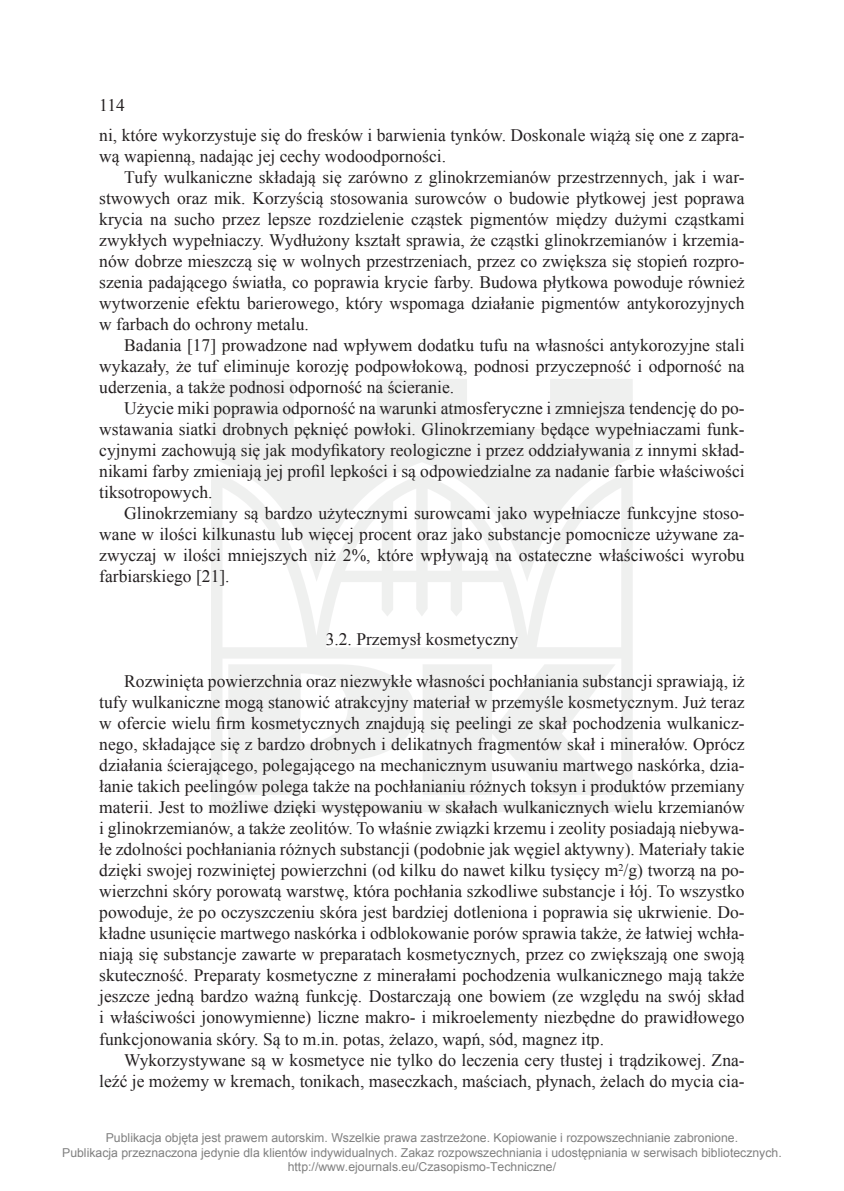
<style>
.page{position:relative;width:844px;height:1191px;background:#fff}
.page>*{position:absolute;margin:0;border:0;box-sizing:border-box;transform-origin:0 0}
.tekst_cz{font:17.5px/21px "Times New Roman";color:#231f20;text-align:justify}
.tytuł_rozdz__1{font:17.5px "Times New Roman";color:#231f20}
.t1{font:12.25px/14.7px "Arial";color:#808080;text-align:center}
</style>
<div class="page">
<svg style="left:211px;top:379px;width:421px;height:433px;fill:#eff0ef"></svg>
<p class="tekst_cz" style="left:99px;top:90px;width:646px;line-height:29.8px">114<br>ni, które wykorzystuje się do fresków i barwienia tynków. Doskonale wiążą się one z zapra-</p>
<p class="tekst_cz" style="left:99px;top:145px;width:348px">wą wapienną, nadając jej cechy wodoodporności.</p>
<p class="tekst_cz" style="left:99px;top:166px;width:646px;text-indent:25px">Tufy wulkaniczne składają się zarówno z glinokrzemianów przestrzennych, jak i war&shy;stwowych oraz mik. Korzyścią stosowania surowców o budowie płytkowej jest poprawa krycia na sucho przez lepsze rozdzielenie cząstek pigmentów między dużymi cząstkami zwykłych wypełniaczy. Wydłużony kształt sprawia, że cząstki glinokrzemianów i krzemia&shy;nów dobrze mieszczą się w wolnych przestrzeniach, przez co zwiększa się stopień rozpro&shy;szenia padającego światła, co poprawia krycie farby. Budowa płytkowa powoduje również wytworzenie efektu barierowego, który wspomaga działanie pigmentów antykorozyjnych w farbach do ochrony metalu.</p>
<p class="tekst_cz" style="left:99px;top:334px;width:646px;text-indent:25px">Badania [17] prowadzone nad wpływem dodatku tufu na własności antykorozyjne stali wykazały, że tuf eliminuje korozję podpowłokową, podnosi przyczepność i odporność na uderzenia, a także podnosi odporność na ścieranie.</p>
<p class="tekst_cz" style="left:99px;top:397px;width:646px;text-indent:25px">Użycie miki poprawia odporność na warunki atmosferyczne i zmniejsza tendencję do po&shy;wstawania siatki drobnych pęknięć powłoki. Glinokrzemiany będące wypełniaczami funk&shy;cyjnymi zachowują się jak modyfikatory reologiczne i przez oddziaływania z innymi skład&shy;nikami farby zmieniają jej profil lepkości i są odpowiedzialne za nadanie farbie właściwości tiksotropowych.</p>
<p class="tekst_cz" style="left:99px;top:502px;width:646px;text-indent:25px">Glinokrzemiany są bardzo użytecznymi surowcami jako wypełniacze funkcyjne stoso&shy;wane w ilości kilkunastu lub więcej procent oraz jako substancje pomocnicze używane za&shy;zwyczaj w ilości mniejszych niż 2%, które wpływają na ostateczne właściwości wyrobu farbiarskiego [21].</p>
<p class="tytuł_rozdz__1" style="left:325px;top:627px;width:194px">3.2. Przemysł kosmetyczny</p>
<p class="tekst_cz" style="left:99px;top:670px;width:646px;text-indent:25px">Rozwinięta powierzchnia oraz niezwykłe własności pochłaniania substancji sprawiają, iż tufy wulkaniczne mogą stanowić atrakcyjny materiał w przemyśle kosmetycznym. Już teraz w ofercie wielu firm kosmetycznych znajdują się peelingi ze skał pochodzenia wulkanicz&shy;nego, składające się z bardzo drobnych i delikatnych fragmentów skał i minerałów. Oprócz działania ścierającego, polegającego na mechanicznym usuwaniu martwego naskórka, dzia&shy;łanie takich peelingów polega także na pochłanianiu różnych toksyn i produktów przemiany materii. Jest to możliwe dzięki występowaniu w skałach wulkanicznych wielu krzemianów i glinokrzemianów, a także zeolitów. To właśnie związki krzemu i zeolity posiadają niebywa&shy;łe zdolności pochłaniania różnych substancji (podobnie jak węgiel aktywny). Materiały takie dzięki swojej rozwiniętej powierzchni (od kilku do nawet kilku tysięcy m<sup>2</sup>/g) tworzą na po&shy;wierzchni skóry porowatą warstwę, która pochłania szkodliwe substancje i łój. To wszystko powoduje, że po oczyszczeniu skóra jest bardziej dotleniona i poprawia się ukrwienie. Do&shy;kładne usunięcie martwego naskórka i odblokowanie porów sprawia także, że łatwiej wchła&shy;niają się substancje zawarte w preparatach kosmetycznych, przez co zwiększają one swoją skuteczność. Preparaty kosmetyczne z minerałami pochodzenia wulkanicznego mają także jeszcze jedną bardzo ważną funkcję. Dostarczają one bowiem (ze względu na swój skład i właściwości jonowymienne) liczne makro- i mikroelementy niezbędne do prawidłowego funkcjonowania skóry. Są to m.in. potas, żelazo, wapń, sód, magnez itp.</p>
<p class="tekst_cz" style="left:99px;top:1048px;width:646px;text-align:right">Wykorzystywane są w kosmetyce nie tylko do leczenia cery tłustej i trądzikowej. Zna&shy;leźć je możemy w kremach, tonikach, maseczkach, maściach, płynach, żelach do mycia cia-</p>
<p class="t1" style="left:62px;top:1130px;width:721px">Publikacja objęta jest prawem autorskim. Wszelkie prawa zastrzeżone. Kopiowanie i rozpowszechnianie zabronione.<br>Publikacja przeznaczona jedynie dla klientów indywidualnych. Zakaz rozpowszechniania i udostępniania w serwisach bibliotecznych. http://www.ejournals.eu/Czasopismo-Techniczne/</p>
</div>
